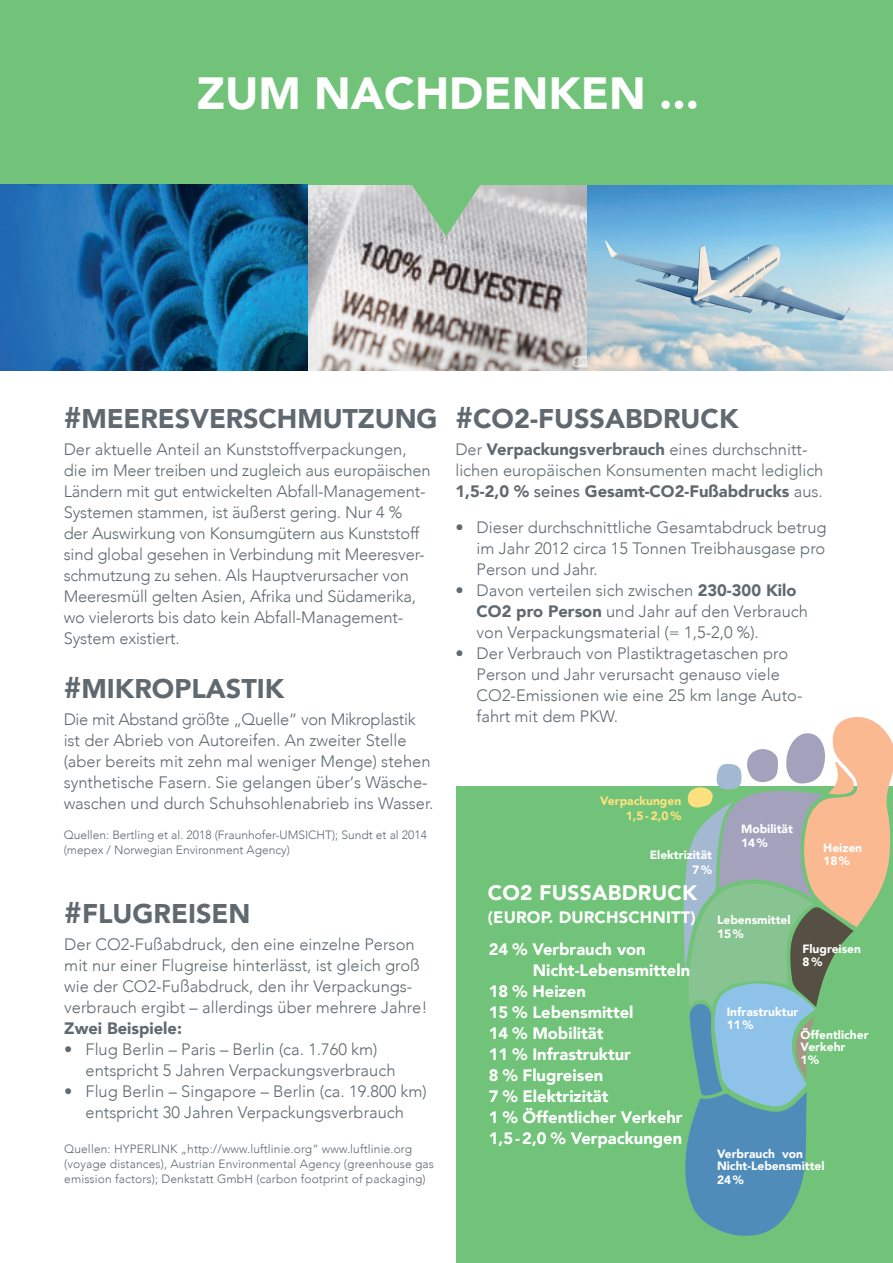
<style>
.page{position:relative;width:893px;height:1263px;background:#fff}
.page>*{position:absolute;margin:0;border:0;box-sizing:border-box;transform-origin:0 0}
.t1{font:900 45px "Avenir";color:#fff}
.t2{font:900 27px "Avenir";color:#5f696f}
.t3{font:900 21px "Avenir";letter-spacing:.01em;color:#fff}
.t4{font:300 16.5px/21px "Avenir";color:#5f696f}
.t5{font:900 16.5px "Avenir";color:#fff}
.t6{font:900 16.5px "Avenir";color:#5f696f}
.t7{font:300 12px/15px "Avenir";letter-spacing:.01em;color:#5f696f}
.t8{font:900 12px/13.5px "Avenir";color:#fff}
.t9{font:900 12px/15px "Avenir";color:#ffe27e;text-align:right}
.s1{font-size:30px}
.s2{font-weight:900}
.s3{font-weight:500}
</style>
<div class="page">
<div style="left:456px;top:786px;width:437px;height:477px;background:#71c379"></div>
<img style="left:0;top:184px;width:893px;height:187px">
<svg style="left:388px;top:184px;width:116px;height:52px;background:#aac3ae"></svg>
<div style="left:0;top:0;width:893px;height:184px;background:#71c379"></div>
<svg style="left:683px;top:717px;width:210px;height:519px"></svg>
<img style="left:892px;top:1066px;width:1px;height:170px">
<h1 class="t1" style="left:197px;top:55px;width:504px">ZUM NACHDENKEN ...</h1>
<h2 class="t2" style="left:64px;top:395px;width:375px"><span class="s1">#</span>MEERESVERSCHMUTZUNG</h2>
<p class="t4" style="left:64px;top:439px;width:368px">Der aktuelle Anteil an Kunststoffverpackungen, die im Meer treiben und zugleich aus europäischen Ländern mit gut entwickelten Abfall-Management-Systemen stammen, ist äußerst gering. Nur 4 % der Auswirkung von Konsumgütern aus Kunststoff sind global gesehen in Verbindung mit Meeresver&shy;schmutzung zu sehen. Als Hauptverursacher von Meeresmüll gelten Asien, Afrika und Südamerika, wo vielerorts bis dato kein Abfall-Management-System existiert.</p>
<h2 class="t2" style="left:64px;top:665px;width:222px"><span class="s1">#</span>MIKROPLASTIK</h2>
<p class="t4" style="left:64px;top:708px;width:371px">Die mit Abstand größte „Quelle“ von Mikroplastik ist der Abrieb von Autoreifen. An zweiter Stelle (aber bereits mit zehn mal weniger Menge) stehen synthetische Fasern. Sie gelangen über‘s Wäsche&shy;waschen und durch Schuhsohlenabrieb ins Wasser.</p>
<p class="t7" style="left:64px;top:827px;width:365px">Quellen: Bertling et al. 2018 (Fraunhofer-UMSICHT); Sundt et al 2014 (mepex / Norwegian Environment Agency)</p>
<h2 class="t2" style="left:455px;top:396px;width:285px"><span class="s1">#</span>CO2-FUSSABDRUCK</h2>
<p class="t4" style="left:455px;top:439px;width:370px">Der <span class="s2">Verpackungsverbrauch</span> eines durchschnitt&shy;lichen europäischen Konsumenten macht lediglich<br><span class="s2">1,5-2,0 %</span> <span class="s3">seines</span> <span class="s2">Gesamt-CO2-Fußabdrucks</span> aus.</p>
<p class="t4" style="left:477px;top:516px;width:351px;text-align:justify;text-indent:-21px">• Dieser durchschnittliche Gesamtabdruck betrug im Jahr 2012 circa 15 Tonnen Treibhausgase pro Person und Jahr.</p>
<p class="t4" style="left:477px;top:579px;width:333px;text-indent:-21px">• Davon verteilen sich zwischen <span class="s2">230-300 Kilo<br>CO2 pro Person</span> und Jahr auf den Verbrauch von Verpackungsmaterial (= 1,5-2,0 %).</p>
<p class="t4" style="left:477px;top:642px;width:327px;text-indent:-21px">• Der Verbrauch von Plastiktragetaschen pro Person und Jahr verursacht genauso viele CO2-Emissionen wie eine 25 km lange Auto&shy;fahrt mit dem PKW.</p>
<p class="t9" style="left:600px;top:793px;width:83px">Verpackungen<br>1,5- 2,0 %</p>
<p class="t8" style="left:741px;top:822px;width:53px">Mobilität<br>14%</p>
<p class="t8" style="left:650px;top:847px;width:64px;line-height:15px;text-align:right">Elektrizität<br>7 %</p>
<p class="t8" style="left:823px;top:840px;width:40px">Heizen<br>18%</p>
<p class="t3" style="left:488px;top:875px;width:211px">CO2 FUSSABDRUCK</p>
<p class="t5" style="left:488px;top:903px;width:209px">(EUROP. DURCHSCHNITT)</p>
<h2 class="t2" style="left:64px;top:890px;width:188px"><span class="s1">#</span>FLUGREISEN</h2>
<p class="t4" style="left:64px;top:934px;width:365px">Der CO2-Fußabdruck, den eine einzelne Person mit nur einer Flugreise hinterlässt, ist gleich groß wie der CO2-Fußabdruck, den ihr Verpackungs&shy;verbrauch ergibt – allerdings über mehrere Jahre!</p>
<p class="t6" style="left:64px;top:1014px;width:119px">Zwei Beispiele:</p>
<p class="t4" style="left:86px;top:1039px;width:311px;text-indent:-21px">• Flug Berlin – Paris – Berlin (ca. 1.760 km) entspricht 5 Jahren Verpackungsverbrauch</p>
<p class="t4" style="left:64px;top:1081px;width:364px;text-align:center">• Flug Berlin – Singapore – Berlin (ca. 19.800 km) entspricht 30 Jahren Verpackungsverbrauch</p>
<p class="t7" style="left:64px;top:1141px;width:371px">Quellen: HYPERLINK „http://www.luftlinie.org“ www.luftlinie.org (voyage distances), Austrian Environmental Agency (greenhouse gas emission factors); Denkstatt GmbH (carbon footprint of packaging)</p>
<p class="t8" style="left:717px;top:1148px;width:109px;line-height:12px">Verbrauch von<br>Nicht-Lebensmittel</p>
<p class="t8" style="left:717px;top:913px;width:75px">Lebensmittel<br>15%</p>
<p class="t5" style="left:489px;top:935px;width:158px">24 % Verbrauch von</p>
<p class="t5" style="left:533px;top:956px;width:159px">Nicht-Lebensmitteln</p>
<p class="t5" style="left:489px;top:977px;width:98px">18 % Heizen</p>
<p class="t5" style="left:489px;top:998px;width:146px">15 % Lebensmittel</p>
<p class="t5" style="left:489px;top:1019px;width:116px">14 % Mobilität</p>
<p class="t5" style="left:489px;top:1040px;width:144px">11 % Infrastruktur</p>
<p class="t5" style="left:489px;top:1061px;width:116px">8 % Flugreisen</p>
<p class="t5" style="left:489px;top:1082px;width:121px">7 % Elektrizität</p>
<p class="t5" style="left:489px;top:1103px;width:195px">1 % Öffentlicher Verkehr</p>
<p class="t5" style="left:489px;top:1124px;width:195px">1,5-2,0 % Verpackungen</p>
<p class="t8" style="left:802px;top:942px;width:60px">Flugreisen<br>8 %</p>
<p class="t8" style="left:727px;top:1005px;width:73px">Infrastruktur<br>11%</p>
<p class="t8" style="left:801px;top:1028px;width:69px;line-height:12px">Öffentlicher<br>Verkehr</p>
<p class="t8" style="left:801px;top:1053px;width:20px">1%</p>
<p class="t8" style="left:717px;top:1173px;width:28px">24%</p>
</div>
